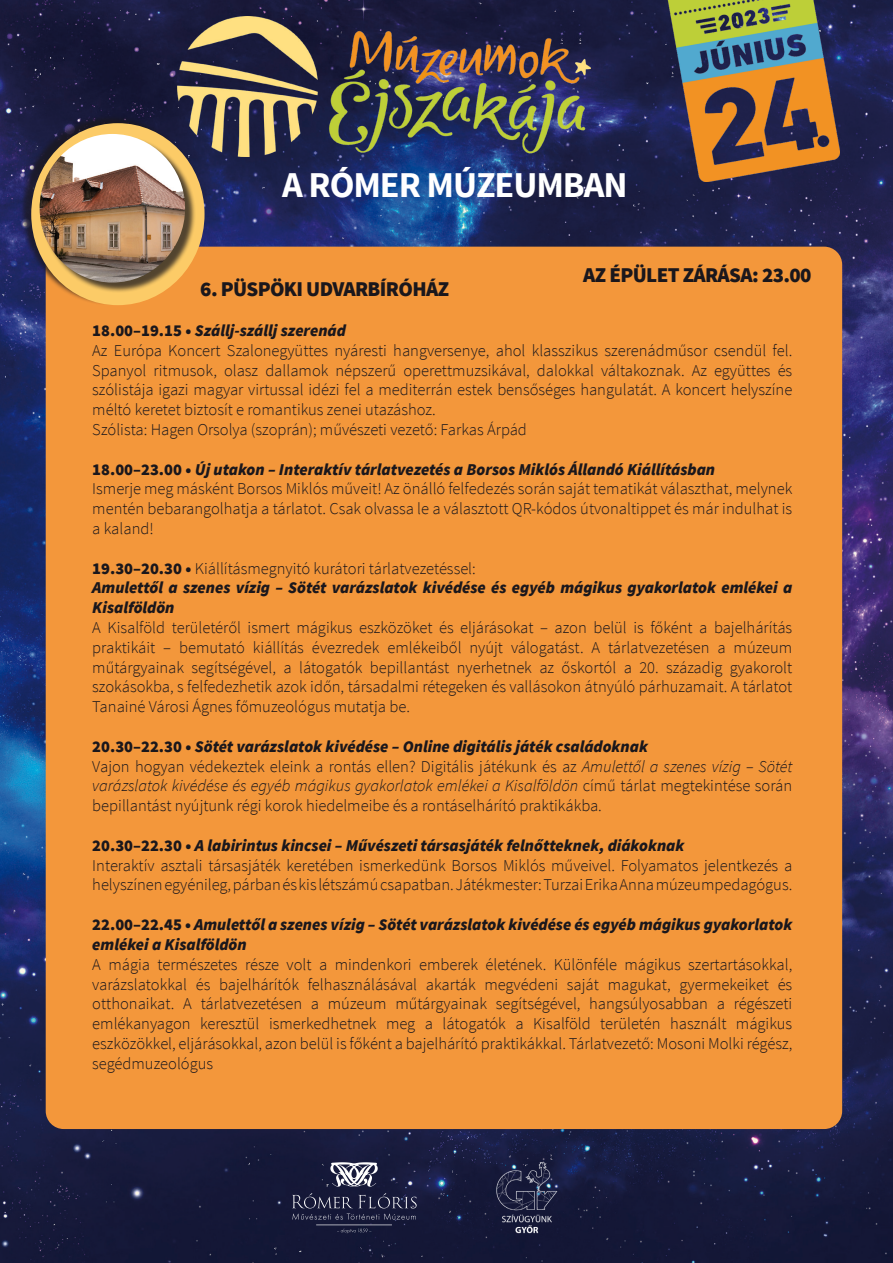
<style>
.page{position:relative;width:893px;height:1263px;background:#fff}
.page>*{position:absolute;margin:0;border:0;box-sizing:border-box;transform-origin:0 0}
.t1{font:700 36.3px "Source Sans Pro";letter-spacing:-.03em;color:#fff}
.t2{font:900 21px "Source Sans Pro";letter-spacing:-.03em;color:#1a171c}
.t3{font:300 16.5px/19.8px "Source Sans Pro";color:#1a171c}
.t4{font:italic 900 16.5px/19.8px "Source Sans Pro";color:#1a171c}
.s1{font-weight:900}
.s2{font-weight:900;font-style:italic}
.s3{font-style:normal}
.s4{font-weight:300;font-style:normal}
.s5{font-style:italic}
</style>
<div class="page">
<img style="left:0;top:0;width:893px;height:1263px">
<img style="left:668px;top:0;width:172px;height:181px">
<div style="left:46px;top:247px;width:796px;height:882px;background:#f3973b;border-radius:18px"></div>
<img style="left:484px;top:1160px;width:88px;height:74px">
<svg style="left:292px;top:1193px;width:125px;height:40px;background:#282b48"></svg>
<svg style="left:330px;top:1162px;width:48px;height:24px"></svg>
<div style="left:19px;top:114px;width:183px;height:191px;background:#1a171c;opacity:.75"></div>
<div style="left:31px;top:123px;width:174px;height:182px;background:#fccb67;border-radius:50%"></div>
<div style="left:41px;top:135px;width:155px;height:158px;background:#1a171c;opacity:.75"></div>
<img style="left:40px;top:134px;width:145px;height:149px">
<img style="left:178px;top:16px;width:412px;height:141px">
<h1 class="t1" style="left:282px;top:161px;width:347px">A RÓMER MÚZEUMBAN</h1>
<p class="t2" style="left:583px;top:261px;width:230px">AZ ÉPÜLET ZÁRÁSA: 23.00</p>
<p class="t2" style="left:200px;top:276px;width:250px">6. PÜSPÖKI UDVARBÍRÓHÁZ</p>
<p class="t3" style="left:92px;top:321px;width:701px"><span class="s1">18.00–19.15 •</span> <span class="s2">Szállj-szállj szerenád<br></span>Az Európa Koncert Szalonegyüttes nyáresti hangversenye, ahol klasszikus szerenádműsor csendül fel.<br>Spanyol ritmusok, olasz dallamok népszerű operettmuzsikával, dalokkal váltakoznak. Az együttes és szólistája igazi magyar virtussal idézi fel a mediterrán estek bensőséges hangulatát. A koncert helyszíne méltó keretet biztosít e romantikus zenei utazáshoz.<br>Szólista: Hagen Orsolya (szoprán); művészeti vezető: Farkas Árpád</p>
<p class="t3" style="left:92px;top:459px;width:701px"><span class="s1">18.00–23.00 •</span> <span class="s2">Új utakon – Interaktív tárlatvezetés a Borsos Miklós Állandó Kiállításban<br></span>Ismerje meg másként Borsos Miklós műveit! Az önálló felfedezés során saját tematikát választhat, melynek mentén bebarangolhatja a tárlatot. Csak olvassa le a választott QR-kódos útvonaltippet és már indulhat is a kaland!</p>
<p class="t4" style="left:92px;top:558px;width:701px"><span class="s3">19.30–20.30 •</span> <span class="s4">Kiállításmegnyitó kurátori tárlatvezetéssel:<br></span>Amulettől a szenes vízig – Sötét varázslatok kivédése és egyéb mágikus gyakorlatok emlékei a<br>Kisalföldön</p>
<p class="t3" style="left:92px;top:618px;width:701px;text-align:justify">A Kisalföld területéről ismert mágikus eszközöket és eljárásokat – azon belül is főként a bajelhárítás praktikáit – bemutató kiállítás évezredek emlékeiből nyújt válogatást. A tárlatvezetésen a múzeum műtárgyainak segítségével, a látogatók bepillantást nyerhetnek az őskortól a 20. századig gyakorolt szokásokba, s felfedezhetik azok időn, társadalmi rétegeken és vallásokon átnyúló párhuzamait. A tárlatot Tanainé Városi Ágnes főmuzeológus mutatja be.</p>
<p class="t3" style="left:92px;top:736px;width:701px"><span class="s1">20.30–22.30 •</span> <span class="s2">Sötét varázslatok kivédése – Online digitális játék családoknak<br></span>Vajon hogyan védekeztek eleink a rontás ellen? Digitális játékunk és az <span class="s5">Amulettől a szenes vízig – Sötét varázslatok kivédése és egyéb mágikus gyakorlatok emlékei a Kisalföldön</span> című tárlat megtekintése során bepillantást nyújtunk régi korok hiedelmeibe és a rontáselhárító praktikákba.</p>
<p class="t3" style="left:92px;top:835px;width:701px"><span class="s1">20.30–22.30 •</span> <span class="s2">A labirintus kincsei – Művészeti társasjáték felnőtteknek, diákoknak<br></span>Interaktív asztali társasjáték keretében ismerkedünk Borsos Miklós műveivel. Folyamatos jelentkezés a helyszínen egyénileg, párban és kis létszámú csapatban. Játékmester: Turzai Erika Anna múzeumpedagógus.</p>
<p class="t4" style="left:92px;top:914px;width:701px"><span class="s3">22.00–22.45 •</span> Amulettől a szenes vízig – Sötét varázslatok kivédése és egyéb mágikus gyakorlatok emlékei a Kisalföldön</p>
<p class="t3" style="left:92px;top:954px;width:701px;text-align:justify">A mágia természetes része volt a mindenkori emberek életének. Különféle mágikus szertartásokkal, varázslatokkal és bajelhárítók felhasználásával akarták megvédeni saját magukat, gyermekeiket és otthonaikat. A tárlatvezetésen a múzeum műtárgyainak segítségével, hangsúlyosabban a régészeti emlékanyagon keresztül ismerkedhetnek meg a látogatók a Kisalföld területén használt mágikus eszközökkel, eljárásokkal, azon belül is főként a bajelhárító praktikákkal. Tárlatvezető: Mosoni Molki régész, segédmuzeológus</p>
</div>
